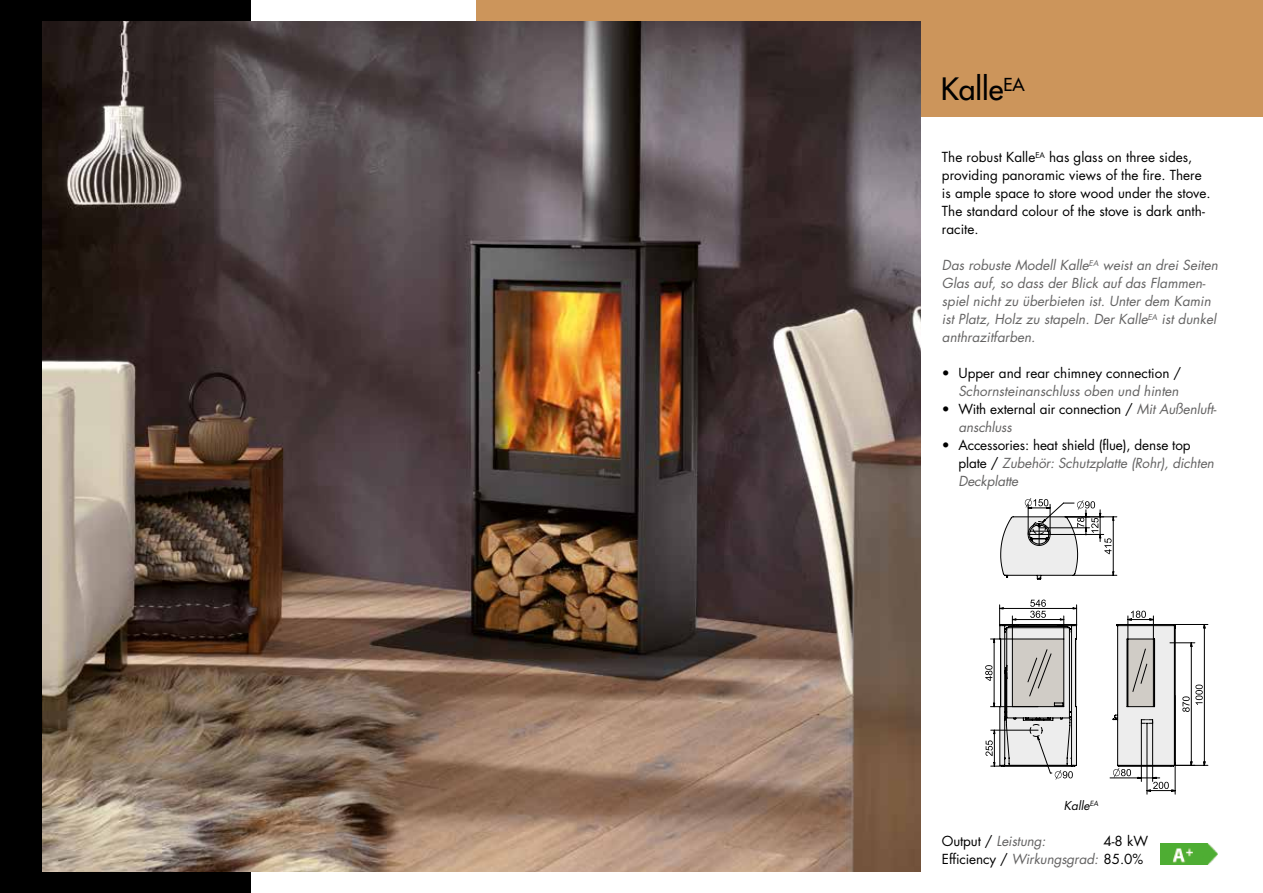
<style>
.page{position:relative;width:1263px;height:893px;background:#fff}
.page>*{position:absolute;margin:0;border:0;box-sizing:border-box;transform-origin:0 0}
.t1{font:500 30px "Futura Std";color:#000}
.t2{font:13.5px/18px "Futura Std";color:#000}
.t3{font:italic 13.5px/18px "Futura Std";color:#646363}
.t4{font:italic 12px "Futura Std";color:#000}
.s1{font-style:italic;color:#646363}
.s2{font-style:normal;color:#000}
</style>
<div class="page">
<div style="left:0;top:0;width:251px;height:893px;background:#000"></div>
<div style="left:476px;top:0;width:787px;height:117px;background:#cc955b"></div>
<img style="left:43px;top:21px;width:878px;height:851px">
<hr style="left:968px;top:594px;width:1px;height:203px;background:#000">
<hr style="left:968px;top:594px;width:139px;height:1px;background:#000">
<hr style="left:968px;top:840px;width:139px;height:1px;background:#000">
<hr style="left:1093px;top:606px;width:1px;height:191px;background:#000">
<hr style="left:1093px;top:606px;width:121px;height:1px;background:#000">
<hr style="left:1093px;top:840px;width:121px;height:1px;background:#000">
<svg style="left:985px;top:594px;width:223px;height:200px"></svg>
<hr style="left:969px;top:483px;width:1px;height:101px;background:#000">
<hr style="left:969px;top:483px;width:161px;height:1px;background:#000">
<hr style="left:969px;top:842px;width:161px;height:1px;background:#000">
<svg style="left:1000px;top:498px;width:118px;height:82px"></svg>
<img style="left:1160px;top:843px;width:57px;height:21px">
<h1 class="t1" style="left:941px;top:71px;width:85px">Kalle<sup>EA</sup></h1>
<p class="t2" style="left:942px;top:148px;width:270px">The robust Kalle<sup>EA</sup> has glass on three sides, providing panoramic views of the fire. There is ample space to store wood under the stove.<br>The standard colour of the stove is dark anth&shy;racite.</p>
<p class="t3" style="left:942px;top:256px;width:277px">Das robuste Modell Kalle<sup>EA</sup> weist an drei Seiten Glas auf, so dass der Blick auf das Flammen&shy;spiel nicht zu überbieten ist. Unter dem Kamin ist Platz, Holz zu stapeln. Der Kalle<sup>EA</sup> ist dunkel anthrazitfarben.</p>
<p class="t2" style="left:942px;top:364px;width:241px">• Upper and rear chimney connection /</p>
<p class="t3" style="left:958px;top:382px;width:222px">Schornsteinanschluss oben und hinten</p>
<p class="t2" style="left:958px;top:400px;width:259px;text-indent:-16px">• With external air connection / <span class="s1">Mit Außenluft&shy;anschluss</span></p>
<p class="t2" style="left:958px;top:436px;width:257px;text-indent:-16px">• Accessories: heat shield (flue), dense top plate / <span class="s1">Zubehör: Schutzplatte (Rohr), dichten<br>Deckplatte</span></p>
<p class="t4" style="left:1064px;top:798px;width:36px">Kalle<sup>EA</sup></p>
<p class="t3" style="left:942px;top:832px;width:105px"><span class="s2">Output /</span> Leistung:</p>
<p class="t2" style="left:942px;top:832px;width:208px;text-indent:162px">4-8 kW<br>Efficiency / <span class="s1">Wirkungsgrad:</span> 85.0%</p>
</div>
